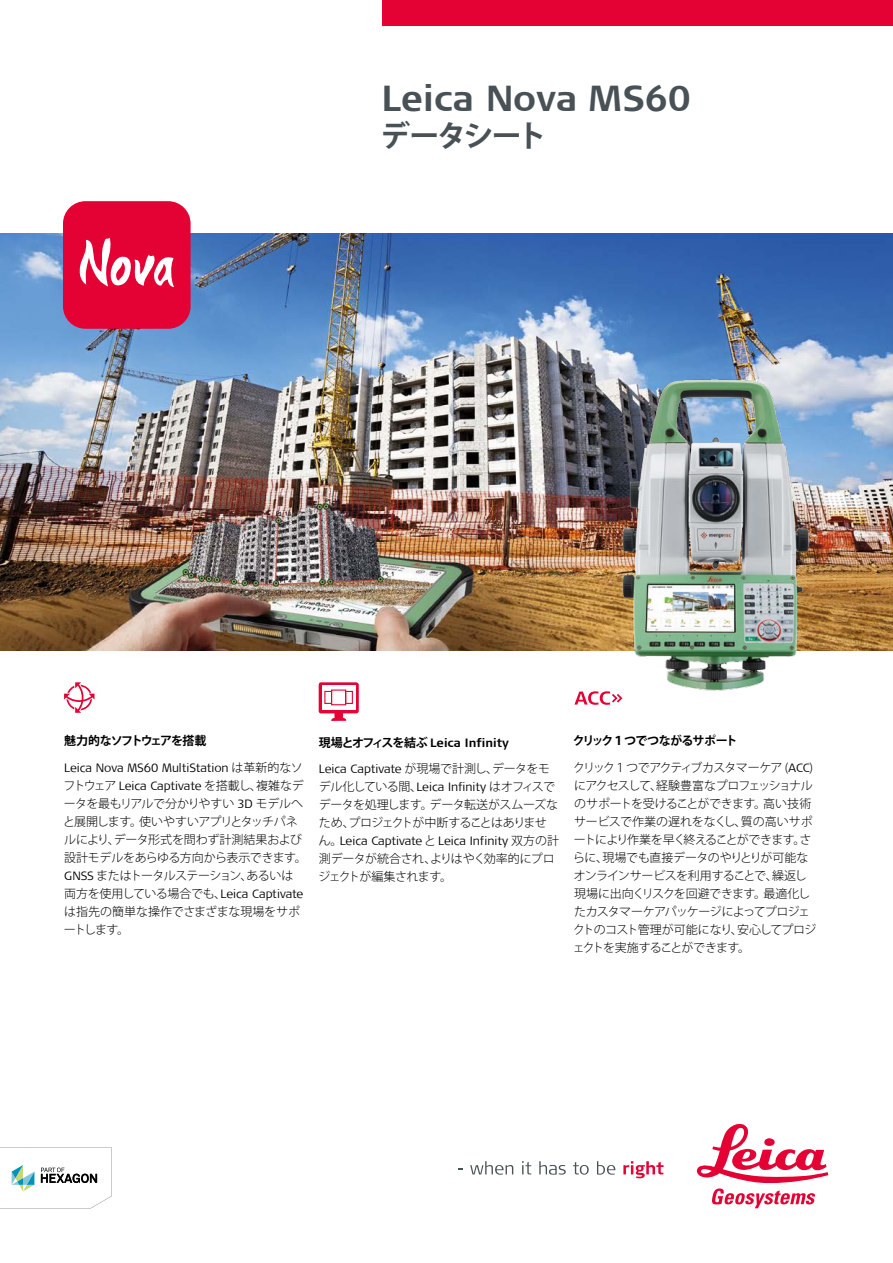
<style>
.page{position:relative;width:893px;height:1263px;background:#fff}
.page>*{position:absolute;margin:0;border:0;box-sizing:border-box;transform-origin:0 0}
.t1{font:700 36px "Signa Column";color:#485156}
.t2{font:700 30px "Koz Go Pro";letter-spacing:-.08em;color:#485156}
.t3{font:300 12px/18px "Koz Go Pro";letter-spacing:-.04em;color:#000}
.t4{font:300 12px "Signa Column";color:#000}
.t5{font:700 12px "Koz Go Pro";letter-spacing:-.08em;color:#000}
.t6{font:700 12px "Signa Column";color:#000}
.s1{font-family:"Koz Go Pro"}
.s2{font-family:"Signa Column"}
</style>
<div class="page">
<div style="left:383px;top:0;width:510px;height:26px;background:#e40134"></div>
<img style="left:0;top:234px;width:893px;height:417px">
<div style="left:63px;top:201px;width:128px;height:128px;background:#e40134;border-radius:22px"></div>
<svg style="left:79px;top:238px;width:95px;height:49px"></svg>
<svg style="left:0;top:1147px;width:112px;height:62px"></svg>
<svg style="left:470px;top:1161px;width:43px;height:14px"></svg>
<svg style="left:522px;top:1161px;width:9px;height:13px"></svg>
<svg style="left:539px;top:1161px;width:27px;height:13px"></svg>
<svg style="left:573px;top:1162px;width:16px;height:13px"></svg>
<svg style="left:597px;top:1161px;width:18px;height:14px"></svg>
<svg style="left:623px;top:1161px;width:40px;height:17px"></svg>
<svg style="left:697px;top:1123px;width:131px;height:85px"></svg>
<img style="left:614px;top:370px;width:202px;height:329px">
<svg style="left:64px;top:682px;width:31px;height:31px"></svg>
<svg style="left:319px;top:682px;width:40px;height:39px"></svg>
<div style="left:322px;top:686px;width:33px;height:24px;background:#fff"></div>
<div style="left:331px;top:689px;width:15px;height:16px;border:1px solid #e40134"></div>
<div style="left:324px;top:691px;width:8px;height:13px;border:1px solid #e40134"></div>
<div style="left:345px;top:691px;width:8px;height:13px;border:1px solid #e40134"></div>
<svg style="left:574px;top:691px;width:48px;height:14px"></svg>
<h1 class="t1" style="left:381px;top:78px;width:311px">Leica Nova MS60</h1>
<h2 class="t2" style="left:380px;top:117px;width:168px">データシート</h2>
<p class="t5" style="left:64px;top:733px;width:144px">魅力的なソフトウェアを搭載</p>
<p class="t4" style="left:64px;top:761px;width:240px">Leica Nova MS60 MultiStation <span class="s1">は革新的なソ</span></p>
<p class="t3" style="left:63px;top:776px;width:245px">フトウェア <span class="s2">Leica Captivate</span> を搭載し、複雑なデータを最もリアルで分かりやすい <span class="s2">3D</span> モデルへと展開します。使いやすいアプリとタッチパネルにより、データ形式を問わず計測結果および設計モデルをあらゆる方向から表示できます。<br><span class="s2">GNSS</span> またはトータルステーション、あるいは両方を使用している場合でも、<span class="s2">Leica Captivate</span>は指先の簡単な操作でさまざまな現場をサポートします。</p>
<p class="t6" style="left:319px;top:735px;width:192px"><span class="s1">現場とオフィスを結ぶ</span> Leica Infinity</p>
<p class="t4" style="left:319px;top:762px;width:233px">Leica Captivate <span class="s1">が現場で計測し、データをモ</span></p>
<p class="t3" style="left:319px;top:778px;width:241px">デル化している間、<span class="s2">Leica Infinity</span> はオフィスでデータを処理します。データ転送がスムーズなため、プロジェクトが中断することはありませ</p>
<p class="t4" style="left:319px;top:834px;width:242px"><span class="s1">ん。</span>Leica Captivate <span class="s1">と</span> Leica Infinity <span class="s1">双方の計</span></p>
<p class="t3" style="left:319px;top:850px;width:238px">測データが統合され、よりはやく効率的にプロジェクトが編集されます。</p>
<p class="t5" style="left:573px;top:733px;width:166px">クリック１つでつながるサポート</p>
<p class="t3" style="left:573px;top:758px;width:245px">クリック１つでアクティブカスタマーケア (<span class="s2">ACC</span>)にアクセスして、経験豊富なプロフェッショナルのサポートを受けることができます。高い技術サービスで作業の遅れをなくし、質の高いサポートにより作業を早く終えることができます。さらに、現場でも直接データのやりとりが可能なオンラインサービスを利用することで、繰返し現場に出向くリスクを回避できます。最適化したカスタマーケアパッケージによってプロジェクトのコスト管理が可能になり、安心してプロジェクトを実施することができます。</p>
</div>
